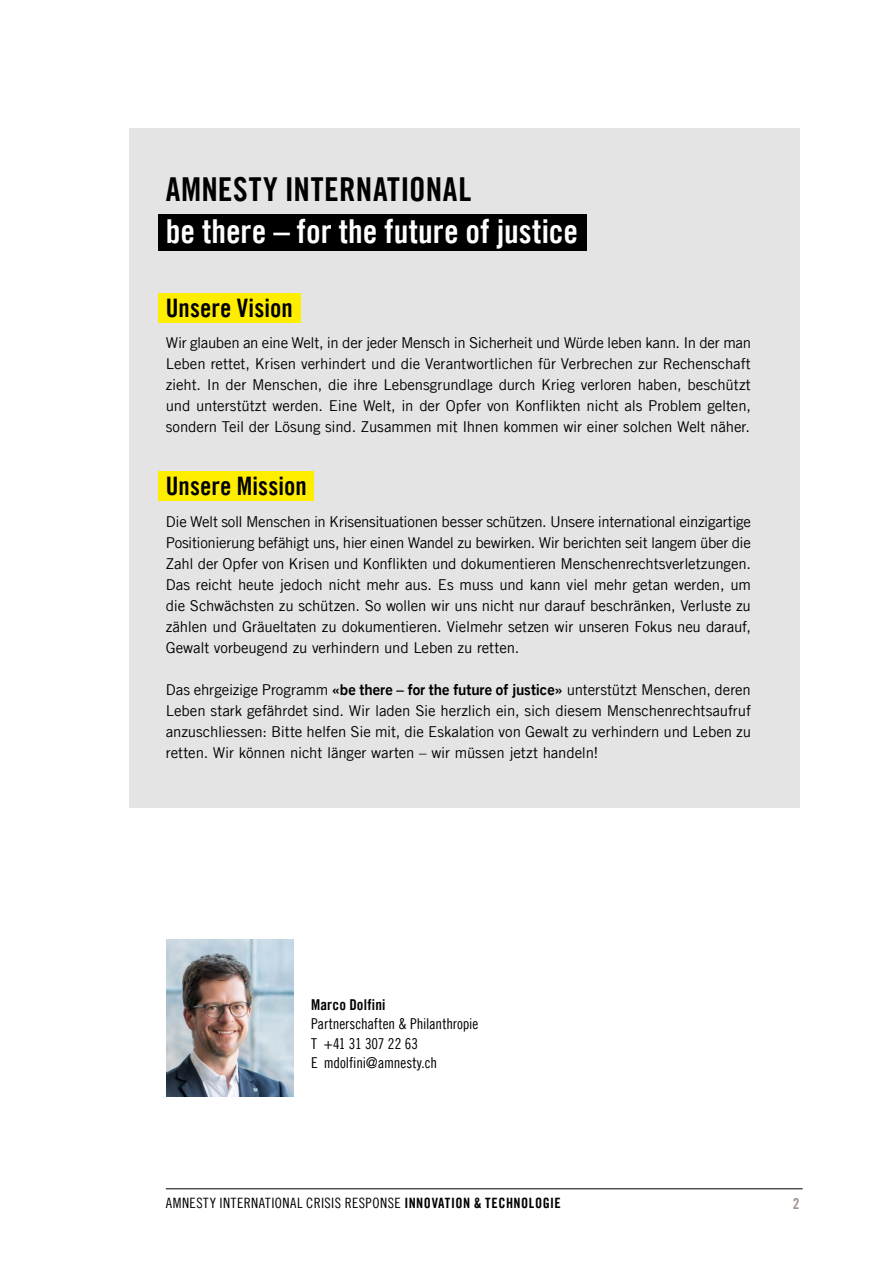
<style>
.page{position:relative;width:893px;height:1263px;background:#fff}
.page>*{position:absolute;margin:0;border:0;box-sizing:border-box;transform-origin:0 0}
.t1{font:33px "Amnesty Trade Gothic Bd Cn 20";letter-spacing:.005em;color:#fff}
.t2{font:33px "Amnesty Trade Gothic Bd Cn 20";letter-spacing:.015em;color:#000}
.t3{font:25.5px "Amnesty Trade Gothic Bd Cn 20";letter-spacing:.005em;color:#000}
.t4{font:15px/21px "Amnesty Trade Gothic";letter-spacing:-.01em;color:#000;text-align:justify}
.t5{font:15px/19.5px "Amnesty Trade Gothic Cn 18";letter-spacing:-.005em;color:#000}
.t6{font:15px "Amnesty Trade Gothic Bd Cn 20";letter-spacing:.01em;color:#000}
.t7{font:15px "Amnesty Trade Gothic Bd Cn 20";color:#a09690}
.t8{font:14.25px "Amnesty Trade Gothic Cn 18";letter-spacing:.035em;color:#000}
.s1{font-family:"Amnesty Trade Gothic Bd 2"}
.s2{font-family:"Amnesty Trade Gothic Bd Cn 20"}
</style>
<div class="page">
<img style="left:167px;top:940px;width:127px;height:157px">
<hr style="left:166px;top:1188px;width:637px;height:1px;background:#000">
<div style="left:129px;top:128px;width:670px;height:679px;background:#e4e4e4"></div>
<div style="left:158px;top:293px;width:143px;height:30px;background:#ffed00"></div>
<div style="left:158px;top:215px;width:429px;height:36px;background:#000"></div>
<div style="left:158px;top:471px;width:156px;height:30px;background:#ffed00"></div>
<h1 class="t2" style="left:166px;top:169px;width:307px">AMNESTY INTERNATIONAL</h1>
<h1 class="t1" style="left:166px;top:211px;width:414px">be there – for the future of justice</h1>
<h2 class="t3" style="left:166px;top:292px;width:128px">Unsere Vision</h2>
<p class="t4" style="left:166px;top:332px;width:587px">Wir glauben an eine Welt, in der jeder Mensch in Sicherheit und Würde leben kann. In der man Leben rettet, Krisen verhindert und die Verantwortlichen für Verbrechen zur Rechenschaft zieht. In der Menschen, die ihre Lebensgrundlage durch Krieg verloren haben, beschützt und unterstützt werden. Eine Welt, in der Opfer von Konflikten nicht als Problem gelten, sondern Teil der Lösung sind. Zusammen mit Ihnen kommen wir einer solchen Welt näher.</p>
<h2 class="t3" style="left:166px;top:470px;width:142px">Unsere Mission</h2>
<p class="t4" style="left:166px;top:510px;width:587px">Die Welt soll Menschen in Krisensituationen besser schützen. Unsere international einzigartige Positionierung befähigt uns, hier einen Wandel zu bewirken. Wir berichten seit langem über die Zahl der Opfer von Krisen und Konflikten und dokumentieren Menschenrechtsverletzungen.<br>Das reicht heute jedoch nicht mehr aus. Es muss und kann viel mehr getan werden, um die Schwächsten zu schützen. So wollen wir uns nicht nur darauf beschränken, Verluste zu zählen und Gräueltaten zu dokumentieren. Vielmehr setzen wir unseren Fokus neu darauf, Gewalt vorbeugend zu verhindern und Leben zu retten.</p>
<p class="t4" style="left:166px;top:678px;width:587px">Das ehrgeizige Programm <span class="s1">«be there – for the future of justice»</span> unterstützt Menschen, deren Leben stark gefährdet sind. Wir laden Sie herzlich ein, sich diesem Menschenrechtsaufruf anzuschliessen: Bitte helfen Sie mit, die Eskalation von Gewalt zu verhindern und Leben zu retten. Wir können nicht länger warten – wir müssen jetzt handeln!</p>
<p class="t6" style="left:311px;top:995px;width:76px">Marco Dolfini</p>
<p class="t5" style="left:311px;top:1014px;width:169px">Partnerschaften &amp; Philanthropie<br>T +41 31 307 22 63<br>E mdolfini@amnesty.ch</p>
<p class="t8" style="left:166px;top:1194px;width:396px">AMNESTY INTERNATIONAL CRISIS RESPONSE <span class="s2">INNOVATION &amp; TECHNOLOGIE</span></p>
<p class="t7" style="left:793px;top:1195px;width:8px">2</p>
</div>
